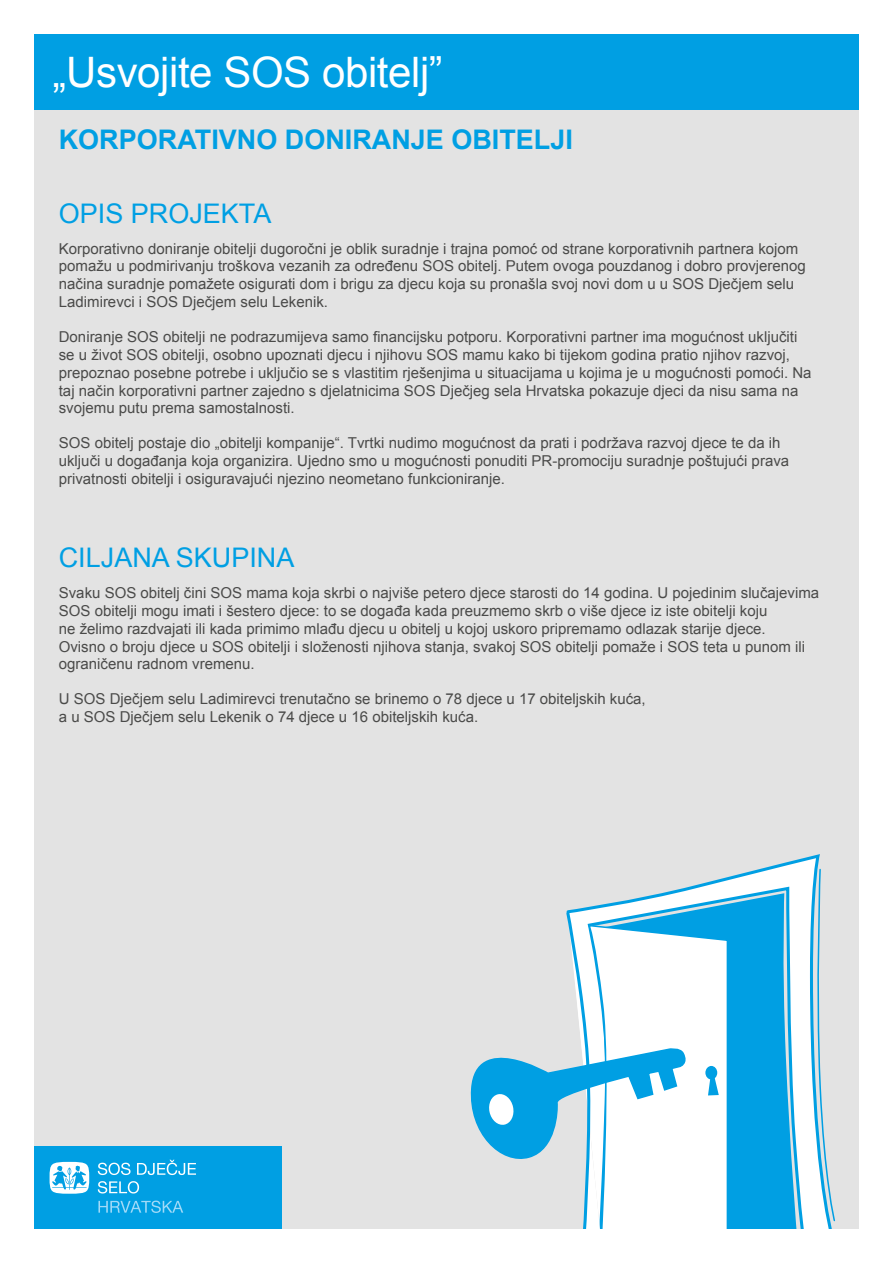
<style>
.page{position:relative;width:893px;height:1263px;background:#fff}
.page>*{position:absolute;margin:0;border:0;box-sizing:border-box;transform-origin:0 0}
.t1{font:42px "Arial";letter-spacing:-.01em;color:#fff}
.t2{font:700 27px "Arial";color:#009fe3}
.t3{font:27px "Arial";color:#009fe3}
.t4{font:15px/17.9px "Arial";color:#4a4a49}
</style>
<div class="page">
<div style="left:34px;top:34px;width:825px;height:1195px;background:#e3e3e3"></div>
<div style="left:34px;top:1146px;width:248px;height:83px;background:#009fe3"></div>
<svg style="left:50px;top:1162px;width:39px;height:32px"></svg>
<svg style="left:98px;top:1160px;width:98px;height:15px"></svg>
<svg style="left:98px;top:1181px;width:41px;height:12px"></svg>
<svg style="left:98px;top:1200px;width:85px;height:13px"></svg>
<div style="left:34px;top:34px;width:825px;height:75px;background:#009fe3"></div>
<svg style="left:570px;top:856px;width:262px;height:373px;fill:#009fe3"></svg>
<svg style="left:816px;top:868px;width:20px;height:354px"></svg>
<svg style="left:470px;top:910px;width:259px;height:319px"></svg>
<h1 class="t1" style="left:53px;top:45px;width:392px">„Usvojite SOS obitelj”</h1>
<h2 class="t2" style="left:59px;top:122px;width:516px">KORPORATIVNO DONIRANJE OBITELJI</h2>
<h2 class="t3" style="left:59px;top:196px;width:214px">Opis projekta</h2>
<p class="t4" style="left:59px;top:239px;width:749px">Korporativno doniranje obitelji dugoročni je oblik suradnje i trajna pomoć od strane korporativnih partnera kojom pomažu u podmirivanju troškova vezanih za određenu SOS obitelj. Putem ovoga pouzdanog i dobro provjerenog načina suradnje pomažete osigurati dom i brigu za djecu koja su pronašla svoj novi dom u u SOS Dječjem selu Ladimirevci i SOS Dječjem selu Lekenik.</p>
<p class="t4" style="left:59px;top:328px;width:754px">Doniranje SOS obitelji ne podrazumijeva samo financijsku potporu. Korporativni partner ima mogućnost uključiti se u život SOS obitelji, osobno upoznati djecu i njihovu SOS mamu kako bi tijekom godina pratio njihov razvoj, prepoznao posebne potrebe i uključio se s vlastitim rješenjima u situacijama u kojima je u mogućnosti pomoći. Na taj način korporativni partner zajedno s djelatnicima SOS Dječjeg sela Hrvatska pokazuje djeci da nisu sama na svojemu putu prema samostalnosti.</p>
<p class="t4" style="left:59px;top:434px;width:732px">SOS obitelj postaje dio „obitelji kompanije“. Tvrtki nudimo mogućnost da prati i podržava razvoj djece te da ih uključi u događanja koja organizira. Ujedno smo u mogućnosti ponuditi PR-promociju suradnje poštujući prava privatnosti obitelji i osiguravajući njezino neometano funkcioniranje.</p>
<h2 class="t3" style="left:59px;top:540px;width:136px">Ciljana skup</h2>
<h2 class="t3" style="left:249px;top:540px;width:47px">ina</h2>
<p class="t4" style="left:59px;top:584px;width:762px">Svaku SOS obitelj čini SOS mama koja skrbi o najviše petero djece starosti do 14 godina. U pojedinim slučajevima SOS obitelji mogu imati i šestero djece: to se događa kada preuzmemo skrb o više djece iz iste obitelji koju<br>ne želimo razdvajati ili kada primimo mlađu djecu u obitelj u kojoj uskoro pripremamo odlazak starije djece.<br>Ovisno o broju djece u SOS obitelji i složenosti njihova stanja, svakoj SOS obitelji pomaže i SOS teta u punom ili ograničenu radnom vremenu.</p>
<p class="t4" style="left:59px;top:690px;width:588px">U SOS Dječjem selu Ladimirevci trenutačno se brinemo o 78 djece u 17 obiteljskih kuća, a u SOS Dječjem selu Lekenik o 74 djece u 16 obiteljskih kuća.</p>
</div>
